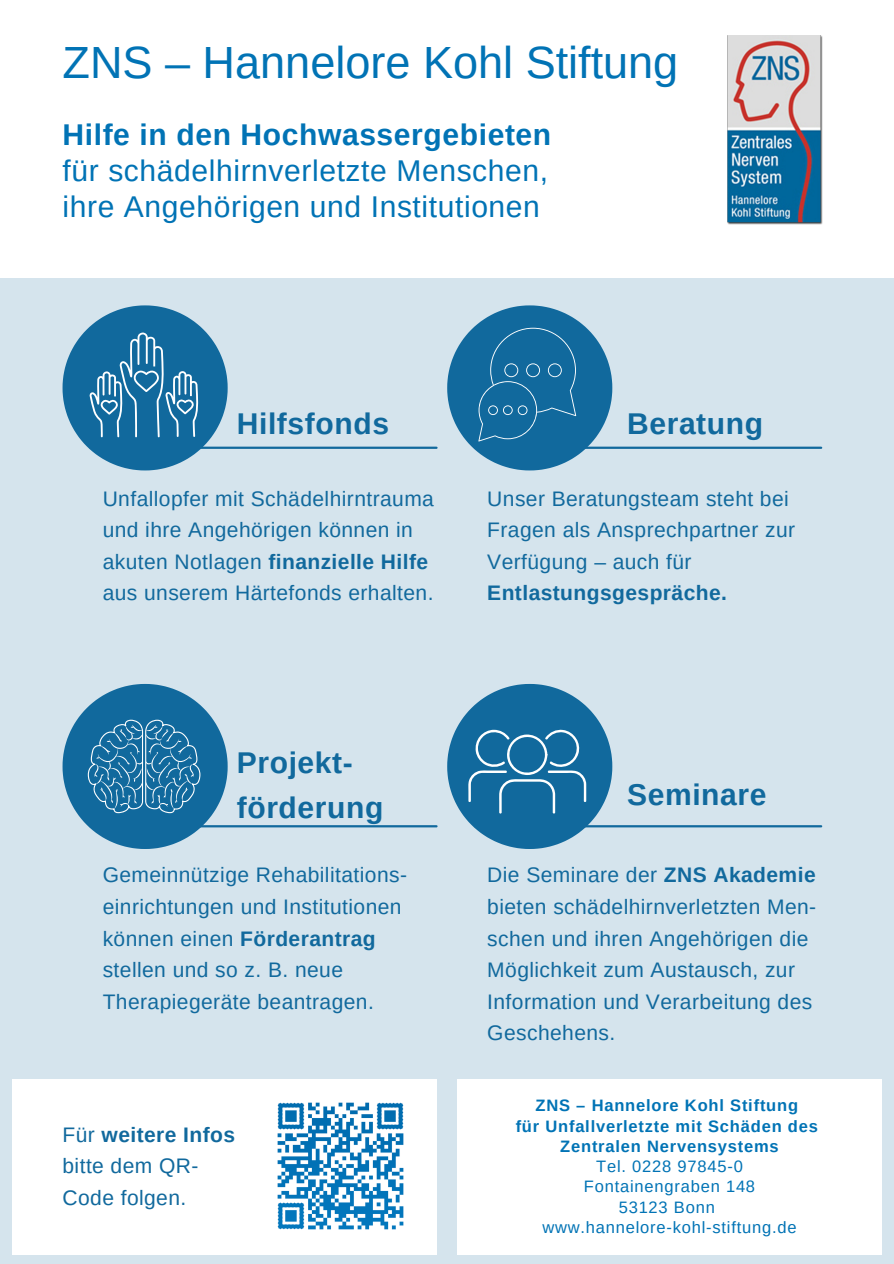
<style>
.page{position:relative;width:894px;height:1264px;background:#fff}
.page>*{position:absolute;margin:0;border:0;box-sizing:border-box;transform-origin:0 0}
.t1{font:45px "Arimo";color:#0173b5}
.t2{font:30px "Arimo";letter-spacing:.02em;color:#0173b5}
.t3{font:700 30px/45px "Arimo";letter-spacing:.02em;color:#11699d}
.t4{font:700 30px "Arimo";letter-spacing:.02em;color:#0173b5}
.t5{font:21px/31.5px "Arimo";letter-spacing:.02em;color:#11699d}
.t6{font:700 16.5px "Arimo";letter-spacing:.05em;color:#0173b5}
.t7{font:16.5px "Arimo";letter-spacing:.05em;color:#0173b5}
.s1{font-weight:700}
</style>
<div class="page">
<div style="left:0;top:279px;width:893px;height:984px;background:#d5e4ed"></div>
<hr style="left:90px;top:446px;width:346px;height:3px;background:#11699d">
<hr style="left:475px;top:446px;width:346px;height:3px;background:#11699d">
<hr style="left:90px;top:825px;width:346px;height:2px;background:#11699d">
<svg style="left:62px;top:305px;width:165px;height:165px"></svg>
<svg style="left:447px;top:305px;width:165px;height:165px"></svg>
<svg style="left:62px;top:684px;width:165px;height:165px"></svg>
<img style="left:727px;top:35px;width:95px;height:189px">
<hr style="left:475px;top:825px;width:346px;height:2px;background:#11699d">
<svg style="left:447px;top:684px;width:165px;height:165px"></svg>
<div style="left:12px;top:1078px;width:425px;height:176px;background:#fff"></div>
<div style="left:457px;top:1078px;width:424px;height:176px;background:#fff"></div>
<img style="left:277px;top:1102px;width:127px;height:128px">
<p class="t1" style="left:62px;top:37px;width:617px">ZNS – Hannelore Kohl Stiftung</p>
<p class="t4" style="left:62px;top:117px;width:490px">Hilfe in den Hochwassergebieten</p>
<p class="t2" style="left:62px;top:153px;width:487px">für schädelhirnverletzte Menschen,</p>
<p class="t2" style="left:62px;top:189px;width:479px">ihre Angehörigen und Institutionen</p>
<p class="t3" style="left:237px;top:401px;width:154px">Hilfsfonds</p>
<p class="t3" style="left:627px;top:401px;width:137px">Beratung</p>
<p class="t5" style="left:103px;top:482px;width:333px">Unfallopfer mit Schädelhirntrauma und ihre Angehörigen können in akuten Notlagen <span class="s1">finanzielle Hilfe </span>aus unserem Härtefonds erhalten.</p>
<p class="t5" style="left:487px;top:482px;width:309px">Unser Beratungsteam steht bei<br>Fragen als Ansprechpartner zur<br>Verfügung – auch für<br><span class="s1">Entlastungsgespräche.</span></p>
<p class="t3" style="left:237px;top:740px;width:148px">Projekt&shy;förderung</p>
<p class="t5" style="left:103px;top:859px;width:306px">Gemeinnützige Rehabilitations&shy;einrichtungen und Institutionen können einen <span class="s1">Förderantrag </span>stellen und so z. B. neue<br>Therapiegeräte beantragen.</p>
<p class="t5" style="left:62px;top:1118px;width:174px">Für <span class="s1">weitere Infos </span>bitte dem QR-<br>Code folgen.</p>
<p class="t3" style="left:627px;top:772px;width:141px">Seminare</p>
<p class="t5" style="left:487px;top:859px;width:330px">Die Seminare der <span class="s1">ZNS Akademie </span>bieten schädelhirnverletzten Men&shy;schen und ihren Angehörigen die<br>Möglichkeit zum Austausch, zur<br>Information und Verarbeitung des<br>Geschehens.</p>
<p class="t6" style="left:535px;top:1096px;width:264px">ZNS – Hannelore Kohl Stiftung</p>
<p class="t6" style="left:515px;top:1116px;width:304px">für Unfallverletzte mit Schäden des</p>
<p class="t6" style="left:560px;top:1136px;width:220px">Zentralen Nervensystems</p>
<p class="t7" style="left:596px;top:1157px;width:148px">Tel. 0228 97845-0</p>
<p class="t7" style="left:583px;top:1177px;width:173px">Fontainengraben 148</p>
<p class="t7" style="left:618px;top:1197px;width:98px">53123 Bonn</p>
<p class="t7" style="left:542px;top:1217px;width:256px">www.hannelore-kohl-stiftung.de</p>
</div>
